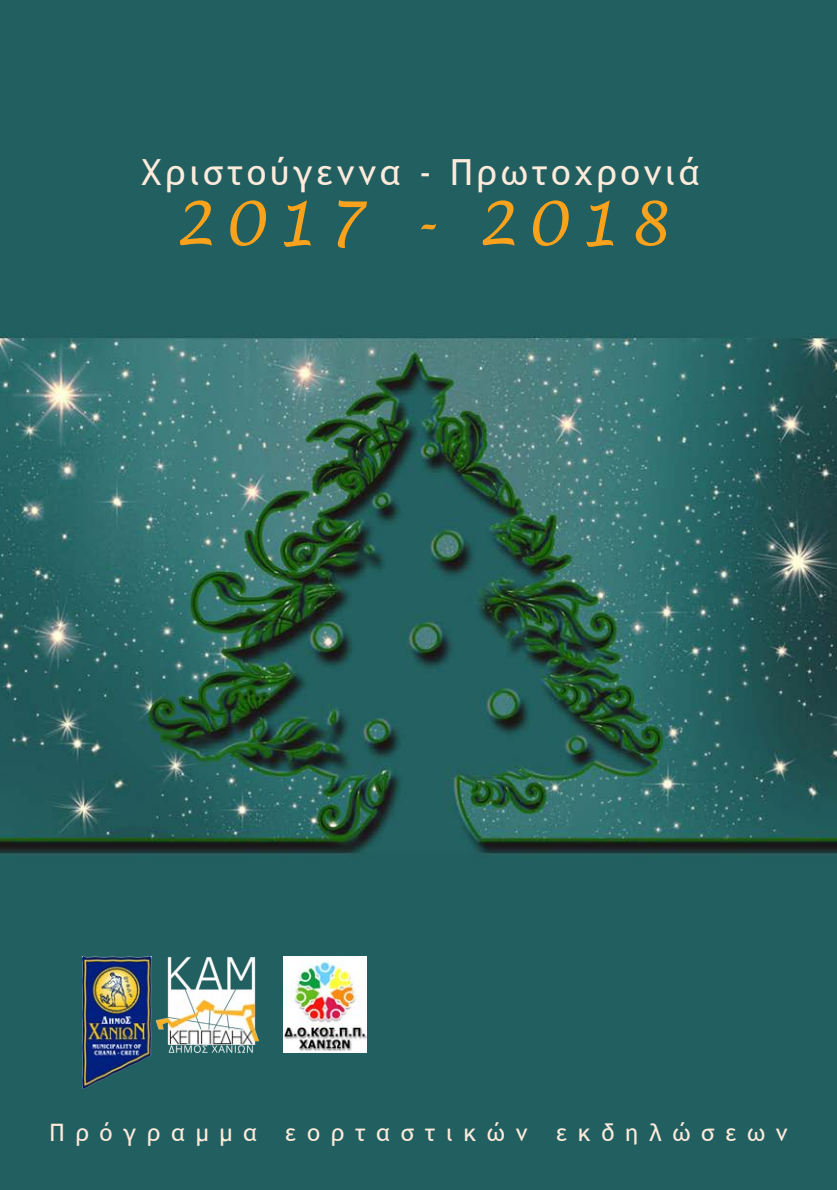
<style>
.page{position:relative;width:837px;height:1190px;background:#fff}
.page>*{position:absolute;margin:0;border:0;box-sizing:border-box;transform-origin:0 0}
.t1{font:italic 60px "Lucida Handwriting";letter-spacing:.17em;color:#faa21b}
.t2{font:36px "Trebuchet MS";letter-spacing:.1em;color:#feebdb}
.t3{font:24px "Trebuchet MS";letter-spacing:.44em;color:#feebdb}
</style>
<div class="page">
<img style="left:0;top:0;width:837px;height:1189px">
<img style="left:83px;top:956px;width:175px;height:132px">
<img style="left:284px;top:956px;width:83px;height:96px">
<p class="t2" style="left:142px;top:149px;width:560px">Χριστούγεννα - Πρωτοχρονιά</p>
<p class="t1" style="left:173px;top:187px;width:497px">2017 - 2018</p>
<p class="t3" style="left:50px;top:1117px;width:740px">Πρόγραμμα εορταστικών εκδηλώσεων</p>
</div>
